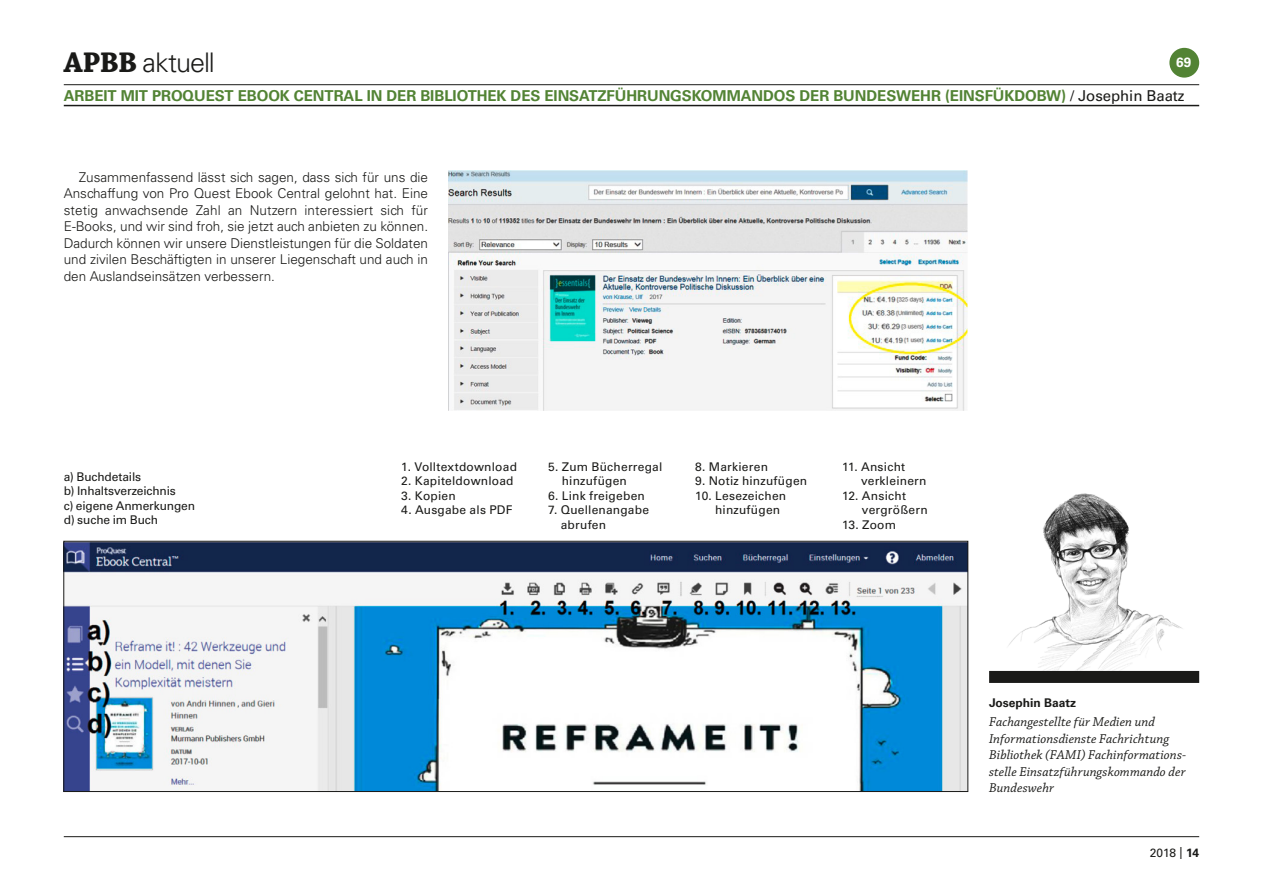
<style>
.page{position:relative;width:1263px;height:893px;background:#fff}
.page>*{position:absolute;margin:0;border:0;box-sizing:border-box;transform-origin:0 0}
.t1{font:300 27px "Univers LT Std";letter-spacing:-.04em;color:#1a1a18}
.t2{font:700 15px "Univers LT Std";letter-spacing:-.005em;color:#528334}
.Lauftext_mit_Einzug{font:300 13.5px/16.5px "Univers LT Std";color:#1a1a18;text-align:justify}
.Autoren{font:italic 13.5px/16.5px "Chaparral Pro";letter-spacing:.005em;color:#1a1a18}
.Lauftext_mit_Einzug-2{font:700 13.5px "Univers LT Std";color:#fff}
.t3{font:12px/14.4px "Univers LT Std";letter-spacing:.015em;color:#1a1a18}
.t4{font:12px/14.4px "Univers LT Std";letter-spacing:-.015em;color:#1a1a18}
.Kastentitel_1-zeilig{font:700 12px "Univers LT Std";color:#1a1a18}
.s1{font-family:"Chaparral Pro";font-weight:700;font-size:30px}
.s2{font-weight:400;color:#1a1a18}
.s3{font-weight:700}
</style>
<div class="page">
<hr style="left:64px;top:84px;width:1135px;height:1px;background:#1a1a18">
<hr style="left:64px;top:105px;width:1135px;height:1px;background:#1a1a18">
<hr style="left:64px;top:836px;width:1135px;height:1px;background:#1a1a18">
<img style="left:989px;top:493px;width:211px;height:184px">
<img style="left:66px;top:543px;width:900px;height:247px">
<div style="left:64px;top:541px;width:904px;height:251px;border:1px solid #1a1a18"></div>
<img style="left:448px;top:170px;width:520px;height:240px">
<div style="left:989px;top:671px;width:210px;height:12px;background:#1a1a18"></div>
<div style="left:1169px;top:48px;width:30px;height:30px;background:#528334;border-radius:50%"></div>
<h1 class="t1" style="left:64px;top:46px;width:153px"><span class="s1">APBB</span> aktuell</h1>
<p class="t2" style="left:64px;top:87px;width:1122px">ARBEIT MIT PROQUEST EBOOK CENTRAL IN DER BIBLIOTHEK DES EINSATZFÜHRUNGSKOMMANDOS DER BUNDESWEHR (EINSFÜKDOBW) <span class="s2">/ Josephin Baatz</span></p>
<p class="Lauftext_mit_Einzug-2" style="left:1176px;top:55px;width:17px">69</p>
<p class="Lauftext_mit_Einzug" style="left:64px;top:168px;width:366px;text-indent:15px">Zusammenfassend lässt sich sagen, dass sich für uns die Anschaffung von Pro Quest Ebook Central gelohnt hat. Eine stetig anwachsende Zahl an Nutzern interessiert sich für E-Books, und wir sind froh, sie jetzt auch anbieten zu können.<br>Dadurch können wir unsere Dienstleistungen für die Soldaten und zivilen Beschäftigten in unserer Liegenschaft und auch in den Auslandseinsätzen verbessern.</p>
<p class="t4" style="left:64px;top:469px;width:133px">a) Buchdetails<br>b) Inhaltsverzeichnis<br>c) eigene Anmerkungen d) suche im Buch</p>
<p class="t3" style="left:401px;top:460px;width:117px">1. Volltextdownload</p>
<p class="t3" style="left:401px;top:474px;width:114px">2. Kapiteldownload</p>
<p class="t3" style="left:401px;top:488px;width:56px">3. Kopien</p>
<p class="t3" style="left:401px;top:503px;width:113px">4. Ausgabe als PDF</p>
<p class="t3" style="left:562px;top:460px;width:102px;text-indent:-14px">5. Zum Bücherregal hinzufügen</p>
<p class="t3" style="left:548px;top:488px;width:98px">6. Link freigeben</p>
<p class="t3" style="left:561px;top:503px;width:90px;text-indent:-13px">7. Quellenangabe abrufen</p>
<p class="t3" style="left:695px;top:460px;width:74px">8. Markieren</p>
<p class="t3" style="left:695px;top:474px;width:113px">9. Notiz hinzufügen</p>
<p class="t3" style="left:715px;top:488px;width:73px;text-indent:-20px">10. Lesezeichen hinzufügen</p>
<p class="t3" style="left:861px;top:460px;width:67px;text-indent:-19px">11. Ansicht verkleinern</p>
<p class="t3" style="left:862px;top:488px;width:67px;text-indent:-20px">12. Ansicht vergrößern</p>
<p class="t3" style="left:842px;top:517px;width:55px">13. Zoom</p>
<p class="Kastentitel_1-zeilig" style="left:989px;top:695px;width:89px">Josephin Baatz</p>
<p class="Autoren" style="left:989px;top:714px;width:199px">Fachangestellte für Medien und<br>Informationsdienste Fachrichtung<br>Bibliothek (FAMI) Fachinformations&shy;stelle Einsatzführungskommando der<br>Bundeswehr</p>
<p class="t3" style="left:1150px;top:846px;width:51px">2018 | <span class="s3">14</span></p>
</div>
